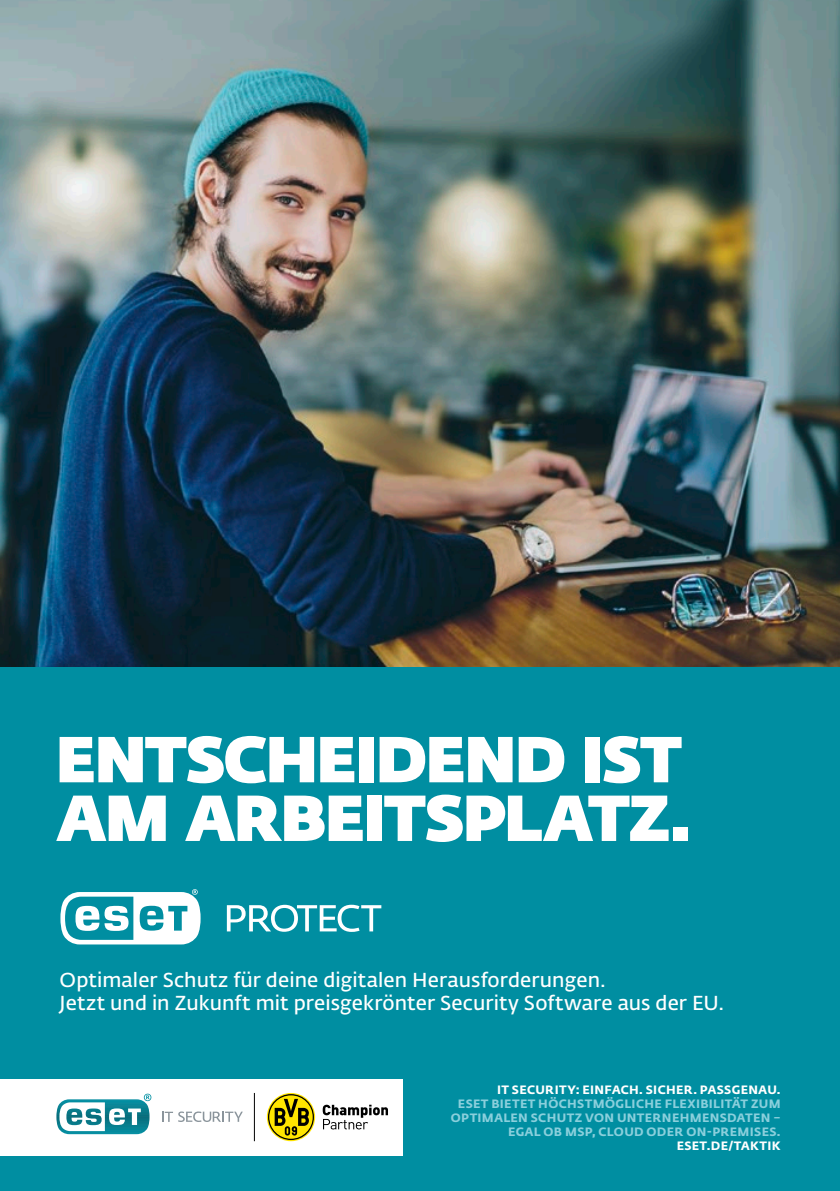
<style>
.page{position:relative;width:840px;height:1191px;background:#fff}
.page>*{position:absolute;margin:0;border:0;box-sizing:border-box;transform-origin:0 0}
.t1{font:800 64.2px/58.6px "Fedra Sans Dis Std";color:#fff}
.t2{font:20px/23px "Fedra Sans Alt Pro Demi LF";letter-spacing:.005em;color:#fff}
.t3{font:12px/14px "Fedra Sans Alt Pro Bold LF";letter-spacing:.03em;color:#8acfdc;text-align:right}
.t4{font:12px "Fedra Sans Alt Pro Bold LF";letter-spacing:.03em;color:#fff}
</style>
<div class="page">
<img style="left:0;top:0;width:839px;height:668px">
<div style="left:0;top:668px;width:839px;height:523px;background:#008ea1"></div>
<div style="left:0;top:1079px;width:402px;height:76px;background:#fff"></div>
<hr style="left:254px;top:1093px;width:1px;height:48px;background:#000">
<svg style="left:267px;top:1093px;width:48px;height:48px"></svg>
<svg style="left:268px;top:1094px;width:46px;height:46px"></svg>
<svg style="left:269px;top:1095px;width:43px;height:43px"></svg>
<svg style="left:274px;top:1098px;width:36px;height:37px"></svg>
<svg style="left:322px;top:1104px;width:66px;height:25px"></svg>
<svg style="left:56px;top:1093px;width:95px;height:41px"></svg>
<svg style="left:162px;top:1111px;width:81px;height:11px"></svg>
<svg style="left:60px;top:889px;width:321px;height:55px"></svg>
<h1 class="t1" style="left:56px;top:725px;width:634px">ENTSCHEIDEND IST<br>AM ARBEITSPLATZ.</h1>
<p class="t2" style="left:59px;top:967px;width:665px">Optimaler Schutz für deine digitalen Herausforderungen.<br>Jetzt und in Zukunft mit preisgekrönter Security Software aus der EU.</p>
<p class="t4" style="left:497px;top:1080px;width:285px">IT SECURITY: EINFACH. SICHER. PASSGENAU.</p>
<p class="t3" style="left:450px;top:1095px;width:331px">ESET BIETET HÖCHSTMÖGLICHE FLEXIBILITÄT ZUM<br>OPTIMALEN SCHUTZ VON UNTERNEHMENSDATEN –<br>EGAL OB MSP, CLOUD ODER ON-PREMISES.</p>
<p class="t4" style="left:676px;top:1136px;width:105px">ESET.DE/TAKTIK</p>
</div>
